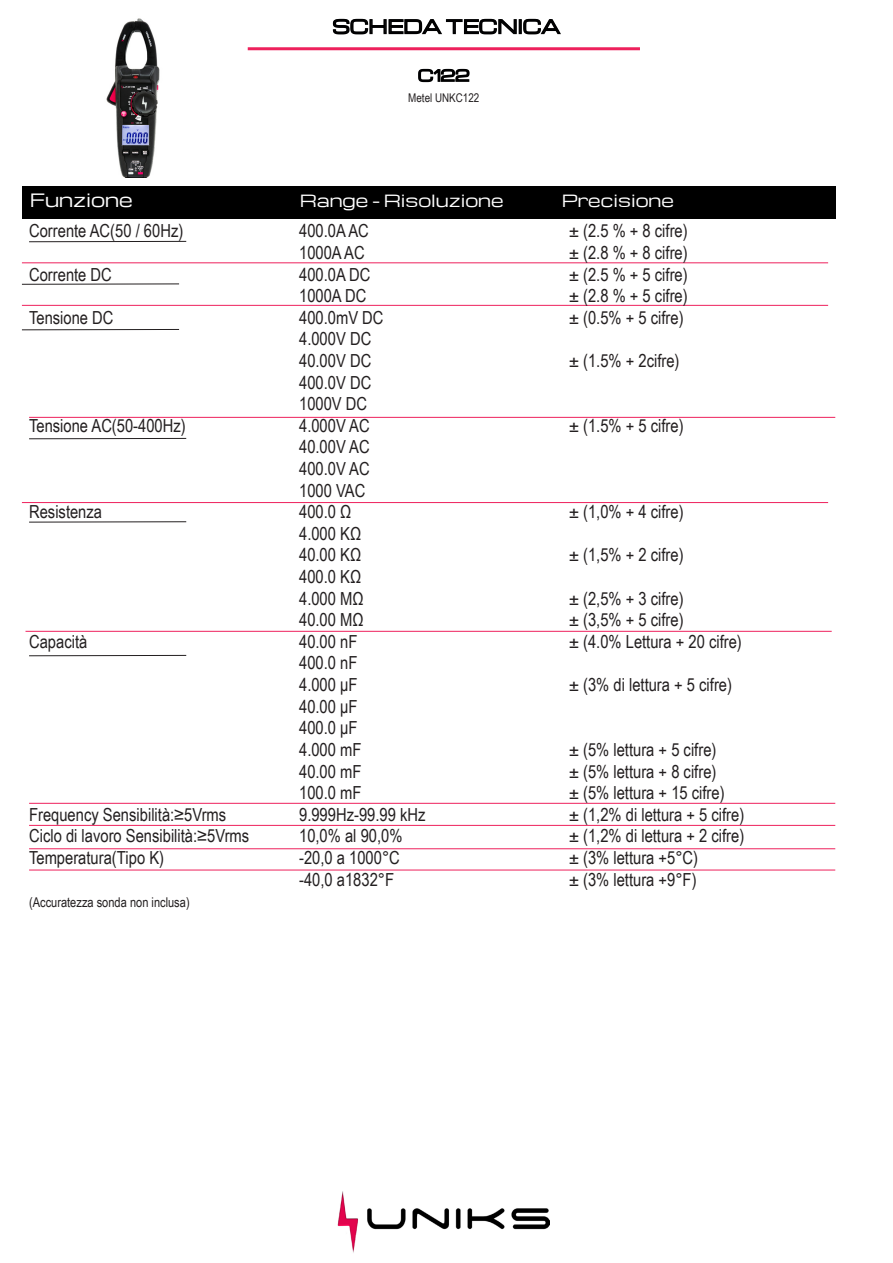
<style>
.page{position:relative;width:893px;height:1263px;background:#fff}
.page>*{position:absolute;margin:0;border:0;box-sizing:border-box;transform-origin:0 0}
.t1{font:18px "Arial Narrow";color:#231f20}
.t2{font:18px "Michroma";color:#000001}
.t3{font:18px "Michroma";color:#fff}
.t4{font:16.5px "Michroma";color:#fff}
.t5{font:13.5px "Arial Narrow";color:#231f20}
.t6{font:12px "Arial Narrow";color:#231f20}
</style>
<div class="page">
<img style="left:106px;top:18px;width:54px;height:160px">
<svg style="left:418px;top:68px;width:52px;height:15px"></svg>
<svg style="left:332px;top:18px;width:229px;height:17px"></svg>
<div style="left:22px;top:186px;width:813px;height:33px;background:#000"></div>
<hr style="left:248px;top:47px;width:392px;height:3px;background:#ee215c">
<img style="left:338px;top:1191px;width:211px;height:62px">
<hr style="left:22px;top:263px;width:806px;height:1px;background:#ee215c">
<hr style="left:22px;top:305px;width:806px;height:1px;background:#ee215c">
<hr style="left:22px;top:502px;width:806px;height:1px;background:#ee215c">
<hr style="left:29px;top:417px;width:806px;height:1px;background:#ee215c">
<hr style="left:26px;top:631px;width:806px;height:1px;background:#ee215c">
<hr style="left:29px;top:803px;width:806px;height:1px;background:#ee215c">
<hr style="left:29px;top:825px;width:806px;height:1px;background:#ee215c">
<hr style="left:29px;top:848px;width:806px;height:1px;background:#ee215c">
<hr style="left:29px;top:870px;width:806px;height:1px;background:#ee215c">
<hr style="left:29px;top:241px;width:157px;height:1px;background:#231f20">
<hr style="left:22px;top:329px;width:157px;height:1px;background:#231f20">
<hr style="left:22px;top:283px;width:157px;height:2px;background:#231f20">
<hr style="left:29px;top:438px;width:157px;height:1px;background:#231f20">
<hr style="left:29px;top:521px;width:157px;height:1px;background:#231f20">
<hr style="left:29px;top:655px;width:157px;height:1px;background:#231f20">
<p class="t2" style="left:332px;top:17px;width:229px">SCHEDA TECNICA</p>
<p class="t6" style="left:408px;top:89px;width:73px">Metel UNKC122</p>
<p class="t3" style="left:30px;top:190px;width:105px">Funzione</p>
<p class="t4" style="left:300px;top:191px;width:205px">Range - Risoluzione</p>
<p class="t4" style="left:562px;top:191px;width:114px">Precisione</p>
<p class="t1" style="left:29px;top:218px;width:156px">Corrente AC(50 / 60Hz)</p>
<p class="t1" style="left:299px;top:218px;width:71px">400.0A AC</p>
<p class="t1" style="left:569px;top:218px;width:120px">± (2.5 % + 8 cifre)</p>
<p class="t1" style="left:299px;top:239px;width:67px">1000A AC</p>
<p class="t1" style="left:569px;top:239px;width:120px">± (2.8 % + 8 cifre)</p>
<p class="t1" style="left:29px;top:261px;width:84px">Corrente DC</p>
<p class="t1" style="left:299px;top:261px;width:73px">400.0A DC</p>
<p class="t1" style="left:569px;top:261px;width:120px">± (2.5 % + 5 cifre)</p>
<p class="t1" style="left:299px;top:283px;width:69px">1000A DC</p>
<p class="t1" style="left:569px;top:283px;width:120px">± (2.8 % + 5 cifre)</p>
<p class="t1" style="left:29px;top:304px;width:86px">Tensione DC</p>
<p class="t1" style="left:299px;top:304px;width:86px">400.0mV DC</p>
<p class="t1" style="left:569px;top:304px;width:116px">± (0.5% + 5 cifre)</p>
<p class="t1" style="left:299px;top:326px;width:74px">4.000V DC</p>
<p class="t1" style="left:299px;top:347px;width:74px">40.00V DC</p>
<p class="t1" style="left:569px;top:347px;width:112px">± (1.5% + 2cifre)</p>
<p class="t1" style="left:299px;top:369px;width:74px">400.0V DC</p>
<p class="t1" style="left:299px;top:391px;width:70px">1000V DC</p>
<p class="t1" style="left:29px;top:412px;width:158px">Tensione AC(50-400Hz)</p>
<p class="t1" style="left:299px;top:412px;width:72px">4.000V AC</p>
<p class="t1" style="left:569px;top:412px;width:116px">± (1.5% + 5 cifre)</p>
<p class="t1" style="left:299px;top:434px;width:72px">40.00V AC</p>
<p class="t1" style="left:299px;top:455px;width:72px">400.0V AC</p>
<p class="t1" style="left:299px;top:477px;width:68px">1000 VAC</p>
<p class="t1" style="left:29px;top:499px;width:75px">Resistenza</p>
<p class="t1" style="left:299px;top:499px;width:54px">400.0 Ω</p>
<p class="t1" style="left:569px;top:499px;width:116px">± (1,0% + 4 cifre)</p>
<p class="t1" style="left:299px;top:520px;width:64px">4.000 KΩ</p>
<p class="t1" style="left:299px;top:542px;width:64px">40.00 KΩ</p>
<p class="t1" style="left:569px;top:542px;width:116px">± (1,5% + 2 cifre)</p>
<p class="t1" style="left:299px;top:563px;width:64px">400.0 KΩ</p>
<p class="t1" style="left:299px;top:585px;width:66px">4.000 MΩ</p>
<p class="t1" style="left:569px;top:585px;width:116px">± (2,5% + 3 cifre)</p>
<p class="t1" style="left:299px;top:607px;width:66px">40.00 MΩ</p>
<p class="t1" style="left:569px;top:607px;width:116px">± (3,5% + 5 cifre)</p>
<p class="t1" style="left:29px;top:628px;width:60px">Capacità</p>
<p class="t1" style="left:299px;top:628px;width:60px">40.00 nF</p>
<p class="t1" style="left:569px;top:628px;width:174px">± (4.0% Lettura + 20 cifre)</p>
<p class="t1" style="left:299px;top:650px;width:60px">400.0 nF</p>
<p class="t1" style="left:299px;top:671px;width:60px">4.000 μF</p>
<p class="t1" style="left:569px;top:671px;width:164px">± (3% di lettura + 5 cifre)</p>
<p class="t1" style="left:299px;top:693px;width:60px">40.00 μF</p>
<p class="t1" style="left:299px;top:715px;width:60px">400.0 μF</p>
<p class="t1" style="left:299px;top:736px;width:64px">4.000 mF</p>
<p class="t1" style="left:569px;top:736px;width:149px">± (5% lettura + 5 cifre)</p>
<p class="t1" style="left:299px;top:758px;width:64px">40.00 mF</p>
<p class="t1" style="left:569px;top:758px;width:149px">± (5% lettura + 8 cifre)</p>
<p class="t1" style="left:299px;top:779px;width:64px">100.0 mF</p>
<p class="t1" style="left:569px;top:779px;width:157px">± (5% lettura + 15 cifre)</p>
<p class="t1" style="left:29px;top:801px;width:199px">Frequency Sensibilità:≥5Vrms</p>
<p class="t1" style="left:299px;top:801px;width:128px">9.999Hz-99.99 kHz</p>
<p class="t1" style="left:569px;top:801px;width:177px">± (1,2% di lettura + 5 cifre)</p>
<p class="t1" style="left:29px;top:823px;width:222px">Ciclo di lavoro Sensibilità:≥5Vrms</p>
<p class="t1" style="left:299px;top:823px;width:105px">10,0% al 90,0%</p>
<p class="t1" style="left:569px;top:823px;width:177px">± (1,2% di lettura + 2 cifre)</p>
<p class="t1" style="left:29px;top:844px;width:137px">Temperatura(Tipo K)</p>
<p class="t1" style="left:299px;top:844px;width:102px">-20,0 a 1000°C</p>
<p class="t1" style="left:569px;top:844px;width:131px">± (3% lettura +5°C)</p>
<p class="t1" style="left:299px;top:866px;width:97px">-40,0 a1832°F</p>
<p class="t1" style="left:569px;top:866px;width:129px">± (3% lettura +9°F)</p>
<p class="t5" style="left:29px;top:892px;width:162px">(Accuratezza sonda non inclusa)</p>
</div>
